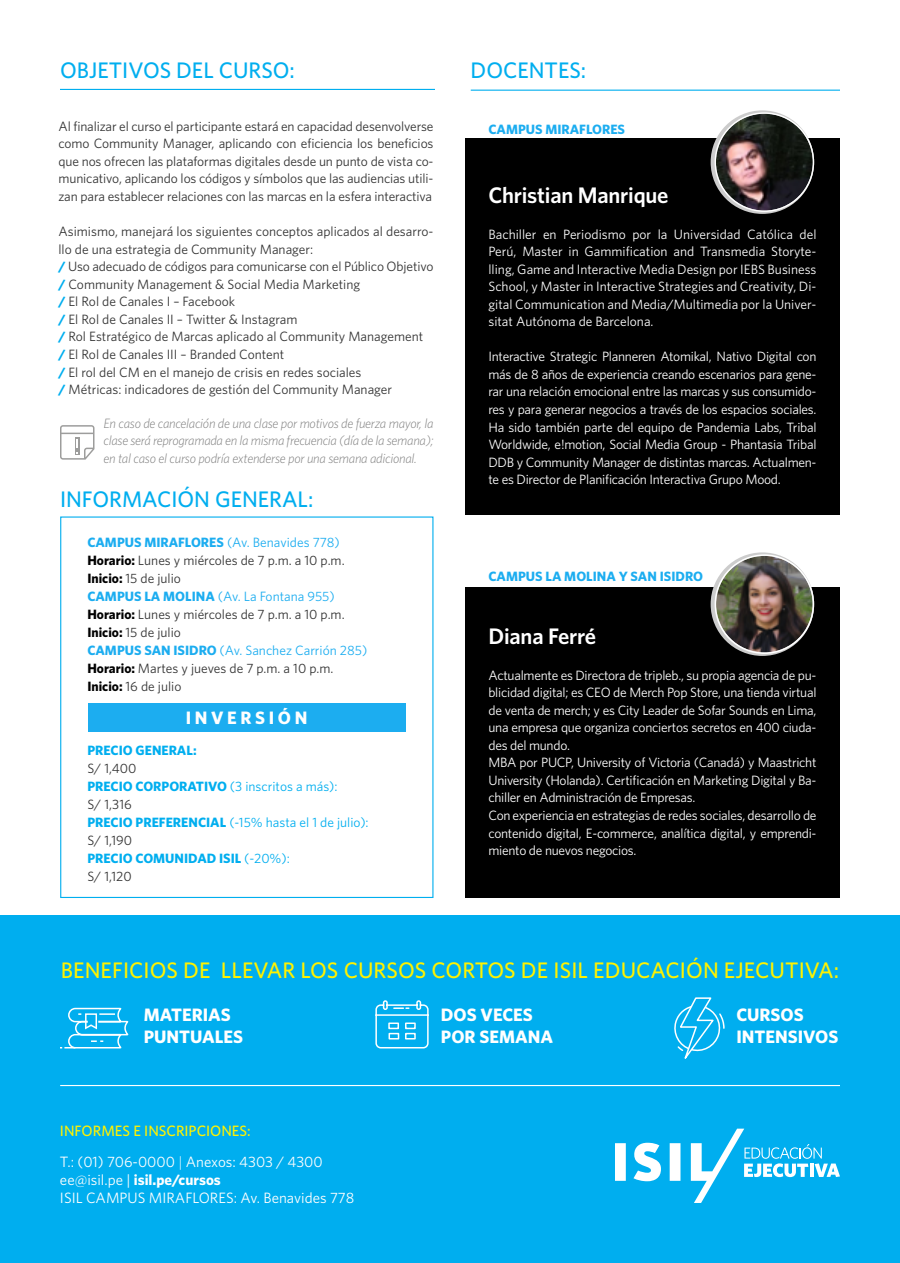
<style>
.page{position:relative;width:900px;height:1263px;background:#fff}
.page>*{position:absolute;margin:0;border:0;box-sizing:border-box;transform-origin:0 0}
.t1{font:500 22.5px "Whitney";letter-spacing:.005em;color:#fff200}
.t2{font:500 22.5px "Whitney";color:#00aeef}
.t3{font:600 22.5px "Whitney";letter-spacing:-.01em;color:#fff}
.t4{font:700 18px/21.6px "Whitney";color:#fff}
.t5{font:700 18px "Whitney";letter-spacing:.2em;color:#fff}
.t6{font:15px/31.2px "Whitney";color:#fff}
.t7{font:13.5px/17.5px "Whitney";letter-spacing:-.02em;color:#fff;text-align:justify}
.t8{font:13.5px/17.5px "Whitney";color:#333}
.t9{font:italic 300 13.5px/17.5px "Whitney";letter-spacing:-.02em;color:#808080;text-align:justify}
.t10{font:700 13.5px/18px "Whitney";color:#00aeef}
.t11{font:700 13.5px "Whitney";color:#1cadf0}
.s1{font-weight:700;color:#00aeef}
.s2{font-weight:700;color:#1cadf0}
.s3{color:#1cadf0}
.s4{font-weight:700;color:#000}
.s5{font-weight:400;color:#333}
.s6{font-weight:400}
.s7{font-weight:500;color:#fff200}
.s8{font-weight:300}
.s9{font-weight:700}
</style>
<div class="page">
<div style="left:465px;top:587px;width:375px;height:311px;background:#000"></div>
<div style="left:465px;top:138px;width:375px;height:377px;background:#000"></div>
<svg style="left:712px;top:112px;width:101px;height:101px"></svg>
<div style="left:711px;top:110px;width:103px;height:104px;border:3px solid #ccc;border-radius:50%"></div>
<svg style="left:712px;top:554px;width:101px;height:100px"></svg>
<div style="left:711px;top:552px;width:103px;height:104px;border:3px solid #ccc;border-radius:50%"></div>
<hr style="left:60px;top:89px;width:375px;height:1px;background:#00aeef">
<hr style="left:471px;top:90px;width:369px;height:1px;background:#00aeef">
<img style="left:716px;top:114px;width:97px;height:97px;border-radius:48px">
<img style="left:716px;top:556px;width:97px;height:96px;border-radius:48px">
<div style="left:715px;top:554px;width:99px;height:100px;border:2px solid #fff;border-radius:50%"></div>
<svg style="left:60px;top:425px;width:34px;height:35px"></svg>
<div style="left:0;top:916px;width:900px;height:347px;background:#00aeef"></div>
<svg style="left:375px;top:1000px;width:54px;height:49px"></svg>
<svg style="left:60px;top:1007px;width:69px;height:42px"></svg>
<svg style="left:674px;top:997px;width:51px;height:62px"></svg>
<svg style="left:615px;top:1129px;width:225px;height:74px"></svg>
<hr style="left:60px;top:1085px;width:780px;height:1px;background:#fff">
<div style="left:60px;top:516px;width:374px;height:382px;border:1px solid #00aeef"></div>
<div style="left:88px;top:703px;width:318px;height:29px;background:#1cadf0"></div>
<h1 class="t2" style="left:60px;top:55px;width:236px">OBJETIVOS DEL CURSO:</h1>
<p class="t8" style="left:58px;top:117px;width:377px;text-align:justify">Al finalizar el curso el participante estará en capacidad desenvolverse como Community Manager, aplicando con eficiencia los beneficios que nos ofrecen las plataformas digitales desde un punto de vista co&shy;municativo, aplicando los códigos y símbolos que las audiencias utili&shy;zan para establecer relaciones con las marcas en la esfera interactiva</p>
<p class="t8" style="left:58px;top:222px;width:377px">Asimismo, manejará los siguientes conceptos aplicados al desarro&shy;llo de una estrategia de Community Manager:<br><span class="s1">/</span> Uso adecuado de códigos para comunicarse con el Público Objetivo <span class="s1">/</span> Community Management &amp; Social Media Marketing<br><span class="s1">/</span> El Rol de Canales I – Facebook<br><span class="s1">/</span> El Rol de Canales II – Twitter &amp; Instagram<br><span class="s1">/</span> Rol Estratégico de Marcas aplicado al Community Management <span class="s1">/</span> El Rol de Canales III – Branded Content<br><span class="s1">/</span> El rol del CM en el manejo de crisis en redes sociales<br><span class="s1">/</span> Métricas: indicadores de gestión del Community Manager</p>
<p class="t9" style="left:103px;top:414px;width:332px">En caso de cancelación de una clase por motivos de fuerza mayor, la clase será reprogramada en la misma frecuencia (día de la semana); en tal caso el curso podría extenderse por una semana adicional.</p>
<h1 class="t2" style="left:60px;top:485px;width:255px">INFORMACIÓN GENERAL:</h1>
<p class="t8" style="left:87px;top:533px;width:282px;line-height:18px"><span class="s2">CAMPUS MIRAFLORES</span> <span class="s3">(Av. Benavides 778)<br></span><span class="s4">Horario:</span> Lunes y miércoles de 7 p.m. a 10 p.m.<br><span class="s4">Inicio:</span> 15 de julio<br><span class="s2">CAMPUS LA MOLINA</span> <span class="s3">(Av. La Fontana 955)<br></span><span class="s4">Horario:</span> Lunes y miércoles de 7 p.m. a 10 p.m.<br><span class="s4">Inicio:</span> 15 de julio<br><span class="s2">CAMPUS SAN ISIDRO</span> <span class="s3">(Av. Sanchez Carrión 285)<br></span><span class="s4">Horario:</span> Martes y jueves de 7 p.m. a 10 p.m.<br><span class="s4">Inicio:</span> 16 de julio</p>
<h2 class="t5" style="left:186px;top:705px;width:123px">INVERSIÓN</h2>
<p class="t10" style="left:87px;top:740px;width:111px">PRECIO GENERAL:</p>
<p class="t10" style="left:87px;top:758px;width:283px"><span class="s5">S/ 1,400<br></span>PRECIO CORPORATIVO <span class="s6">(3 inscritos a más):<br></span><span class="s5">S/ 1,316<br></span>PRECIO PREFERENCIAL <span class="s6">(-15% hasta el 1 de julio):<br></span><span class="s5">S/ 1,190<br></span>PRECIO COMUNIDAD ISIL <span class="s6">(-20%):<br></span><span class="s5">S/ 1,120</span></p>
<h1 class="t2" style="left:471px;top:55px;width:117px">DOCENTES:</h1>
<p class="t11" style="left:488px;top:120px;width:138px">CAMPUS MIRAFLORES</p>
<h1 class="t3" style="left:488px;top:181px;width:182px">Christian Manrique</h1>
<p class="t7" style="left:488px;top:225px;width:330px">Bachiller en Periodismo por la Universidad Católica del Perú, Master in Gammification and Transmedia Storyte&shy;lling, Game and Interactive Media Design por IEBS Business School, y Master in Interactive Strategies and Creativity, Di&shy;gital Communication and Media/Multimedia por la Univer&shy;sitat Autónoma de Barcelona.</p>
<p class="t7" style="left:488px;top:348px;width:330px">Interactive Strategic Planneren Atomikal, Nativo Digital con más de 8 años de experiencia creando escenarios para gene&shy;rar una relación emocional entre las marcas y sus consumido&shy;res y para generar negocios a través de los espacios sociales.<br>Ha sido también parte del equipo de Pandemia Labs, Tribal Worldwide, e!motion, Social Media Group - Phantasia Tribal DDB y Community Manager de distintas marcas. Actualmen&shy;te es Director de Planificación Interactiva Grupo Mood.</p>
<p class="t11" style="left:488px;top:567px;width:216px">CAMPUS LA MOLINA Y SAN ISIDRO</p>
<h1 class="t3" style="left:488px;top:622px;width:109px">Diana Ferré</h1>
<p class="t7" style="left:488px;top:666px;width:330px;text-align:left">Actualmente es Directora de tripleb., su propia agencia de pu&shy;blicidad digital; es CEO de Merch Pop Store, una tienda virtual de venta de merch; y es City Leader de Sofar Sounds en Lima, una empresa que organiza conciertos secretos en 400 ciuda&shy;des del mundo.<br>MBA por PUCP, University of Victoria (Canadá) y Maastricht University (Holanda). Certificación en Marketing Digital y Ba&shy;chiller en Administración de Empresas.<br>Con experiencia en estrategias de redes sociales, desarrollo de contenido digital, E-commerce, analítica digital, y emprendi&shy;miento de nuevos negocios.</p>
<h1 class="t1" style="left:61px;top:955px;width:780px">BENEFICIOS DE LLEVAR LOS CURSOS CORTOS DE ISIL EDUCACIÓN EJECUTIVA:</h1>
<h2 class="t4" style="left:144px;top:1004px;width:101px">MATERIAS<br>PUNTUALES</h2>
<h2 class="t4" style="left:441px;top:1004px;width:114px">DOS VECES<br>POR SEMANA</h2>
<h2 class="t4" style="left:736px;top:1004px;width:104px">CURSOS<br>INTENSIVOS</h2>
<p class="t6" style="left:60px;top:1114px;width:264px"><span class="s7">INFORMES E INSCRIPCIONES:<br></span>T.: (01) 706-0000 <span class="s8">|</span> Anexos: 4303 / 4300</p>
<p class="t6" style="left:60px;top:1170px;width:296px;line-height:18px">ee@isil.pe | <span class="s9">isil.pe/cursos<br></span>ISIL CAMPUS MIRAFLORES: Av. Benavides 778</p>
</div>
